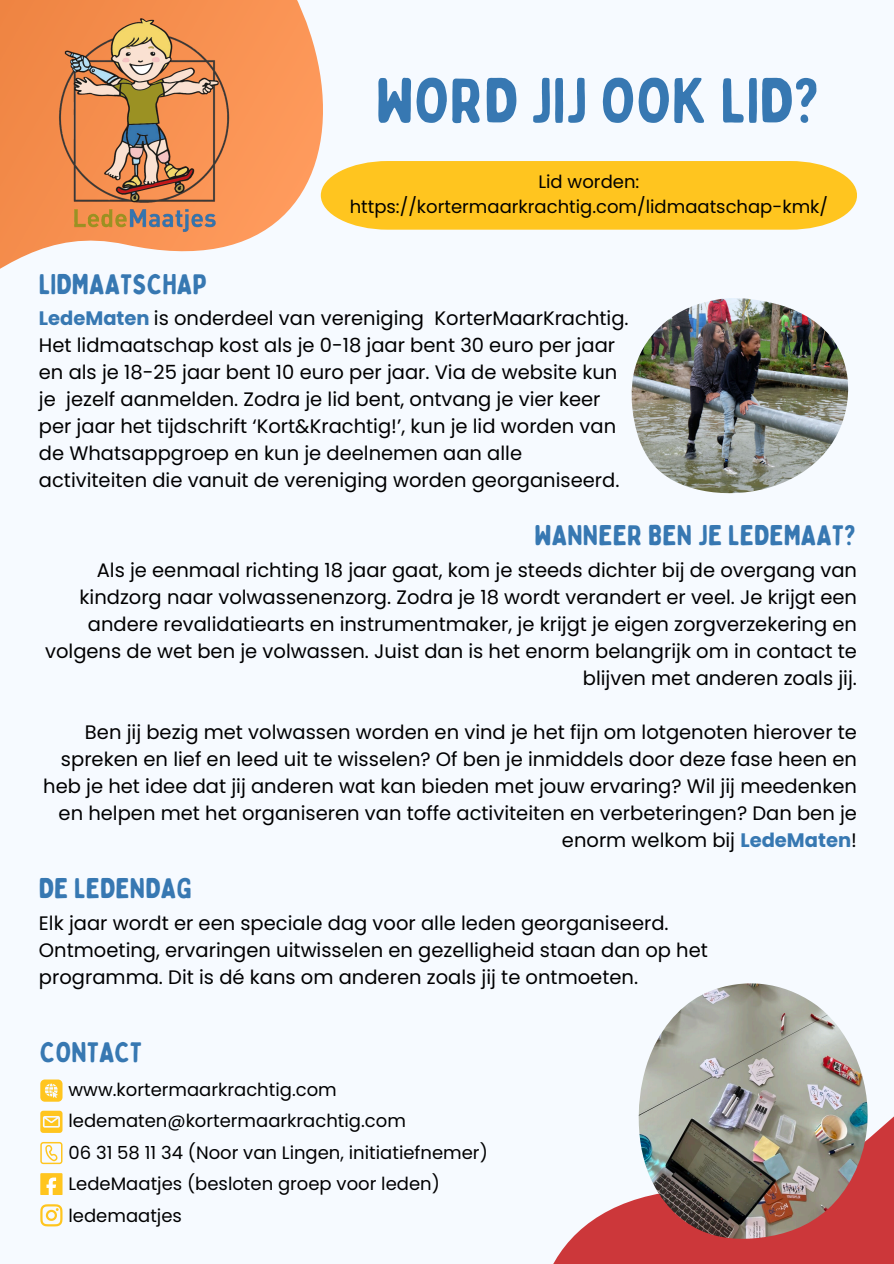
<style>
.page{position:relative;width:894px;height:1264px;background:#fff}
.page>*{position:absolute;margin:0;border:0;box-sizing:border-box;transform-origin:0 0}
.t1{font:62.85px "Bobby Jones Soft";color:#3778b2}
.t2{font:28.35px "Bobby Jones Soft";color:#3778b2}
.t3{font:19.5px/27px "Poppins";color:#000;text-align:right}
.t4{font:18px/24.8px "Poppins";color:#000;text-align:center}
.s1{font-weight:700;color:#3778b2}
</style>
<div class="page">
<div style="left:0;top:0;width:893px;height:1263px;background:#f6faff"></div>
<svg style="left:554px;top:1102px;width:339px;height:161px;fill:#cc373a"></svg>
<img style="left:631px;top:298px;width:216px;height:195px">
<svg style="left:0;top:0;width:323px;height:269px"></svg>
<img style="left:40px;top:0;width:208px;height:255px">
<svg style="left:40px;top:1204px;width:22px;height:22px"></svg>
<div style="left:321px;top:161px;width:535px;height:69px;background:#ffc51f"></div>
<div style="left:40px;top:1173px;width:22px;height:21px;background:#ffc51f"></div>
<svg style="left:46px;top:1177px;width:10px;height:17px"></svg>
<svg style="left:40px;top:1110px;width:22px;height:22px"></svg>
<svg style="left:40px;top:1079px;width:22px;height:22px"></svg>
<img style="left:638px;top:983px;width:229px;height:255px">
<svg style="left:40px;top:1141px;width:22px;height:23px"></svg>
<p class="t1" style="left:375px;top:62px;width:447px">WORD JIJ OOK LID?</p>
<p class="t2" style="left:39px;top:266px;width:169px">LIDMAATSCHAP</p>
<h1 class="t4" style="left:349px;top:169px;width:479px">Lid worden: https://kortermaarkrachtig.com/lidmaatschap-kmk/</h1>
<p class="t3" style="left:39px;top:305px;width:591px;text-align:left"><span class="s1">LedeMaten</span> is onderdeel van vereniging KorterMaarKrachtig.<br>Het lidmaatschap kost als je 0-18 jaar bent 30 euro per jaar en als je 18-25 jaar bent 10 euro per jaar. Via de website kun je jezelf aanmelden. Zodra je lid bent, ontvang je vier keer per jaar het tijdschrift ‘Kort&amp;Krachtig!’, kun je lid worden van de Whatsappgroep en kun je deelnemen aan alle activiteiten die vanuit de vereniging worden georganiseerd.</p>
<h2 class="t2" style="left:534px;top:518px;width:324px">WANNEER BEN JE LEDEMAAT?</h2>
<h2 class="t3" style="left:45px;top:556px;width:813px">Als je eenmaal richting 18 jaar gaat, kom je steeds dichter bij de overgang van kindzorg naar volwassenenzorg. Zodra je 18 wordt verandert er veel. Je krijgt een andere revalidatiearts en instrumentmaker, je krijgt je eigen zorgverzekering en volgens de wet ben je volwassen. Juist dan is het enorm belangrijk om in contact te blijven met anderen zoals jij.</h2>
<p class="t3" style="left:43px;top:718px;width:815px">Ben jij bezig met volwassen worden en vind je het fijn om lotgenoten hierover te spreken en lief en leed uit te wisselen? Of ben je inmiddels door deze fase heen en heb je het idee dat jij anderen wat kan bieden met jouw ervaring? Wil jij meedenken en helpen met het organiseren van toffe activiteiten en verbeteringen? Dan ben je enorm welkom bij <span class="s1">LedeMaten</span>!</p>
<p class="t2" style="left:39px;top:870px;width:154px">DE LEDENDAG</p>
<p class="t3" style="left:39px;top:909px;width:670px;text-align:left">Elk jaar wordt er een speciale dag voor alle leden georganiseerd.<br>Ontmoeting, ervaringen uitwisselen en gezelligheid staan dan op het programma. Dit is dé kans om anderen zoals jij te ontmoeten.</p>
<p class="t2" style="left:40px;top:1034px;width:103px">CONTACT</p>
<p class="t4" style="left:68px;top:1076px;width:270px">www.kortermaarkrachtig.com</p>
<h2 class="t4" style="left:68px;top:1108px;width:339px">ledematen@kortermaarkrachtig.com</h2>
<p class="t4" style="left:68px;top:1139px;width:421px">06 31 58 11 34 (Noor van Lingen, initiatiefnemer)</p>
<h2 class="t4" style="left:68px;top:1171px;width:373px">LedeMaatjes (besloten groep voor leden)</h2>
<p class="t4" style="left:68px;top:1202px;width:115px">ledemaatjes</p>
</div>
